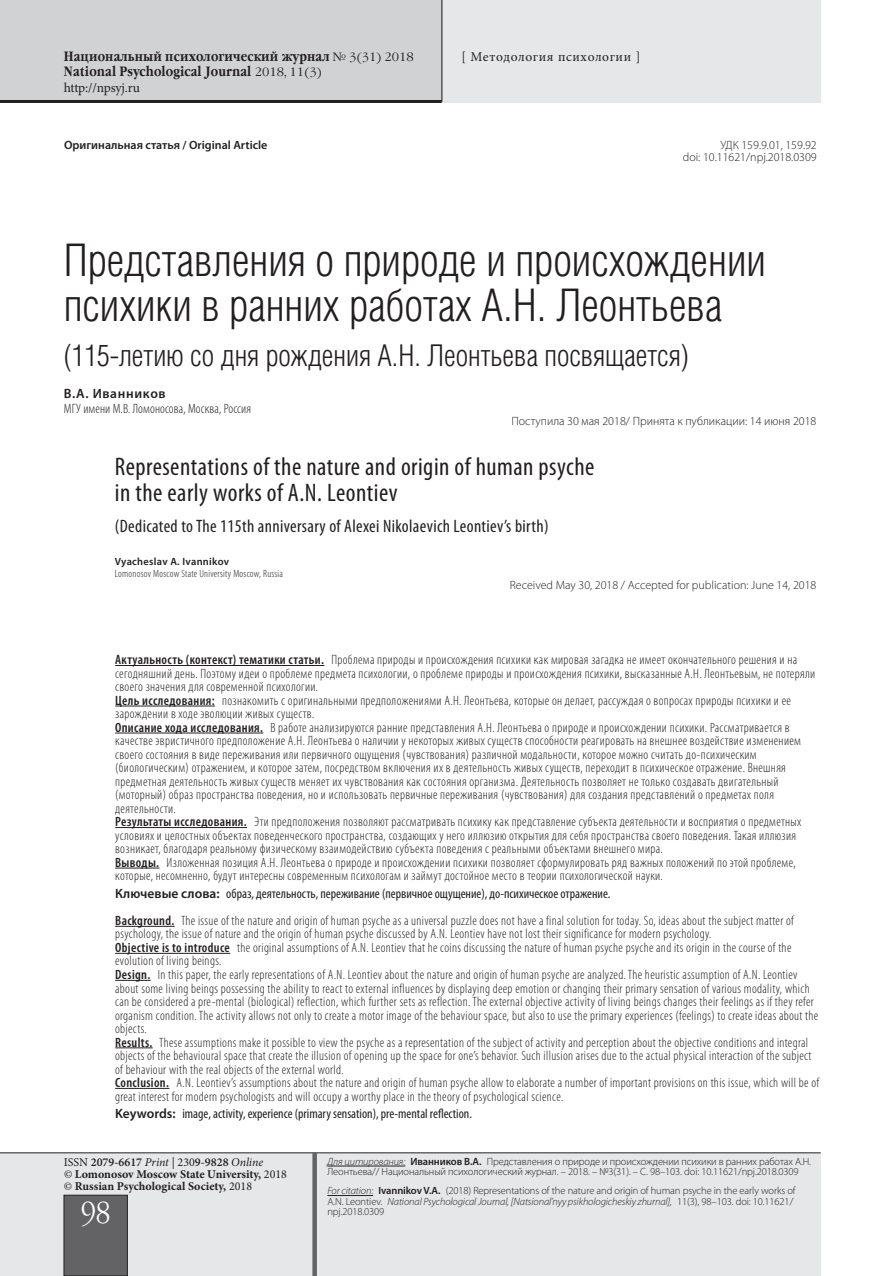
<style>
.page{position:relative;width:893px;height:1276px;background:#fff}
.page>*{position:absolute;margin:0;border:0;box-sizing:border-box;transform-origin:0 0}
.Header___Article{font:45px/45px "Helios Cond Light C";color:#231f20}
.Header___Article-2{font:30px "Helios Cond Light C";color:#231f20}
.t1{font:30px "Garamond Narrow C";color:#fff}
.Header___Article___E{font:condensed 25.5px/25.5px "Myriad Pro";letter-spacing:.02em;color:#231f20}
.Header___Article___E-2{font:condensed 18px "Myriad Pro";letter-spacing:.02em;color:#231f20}
.Resume_MAIN__marked{font:300 condensed 13.5px/13.5px "Myriad Pro";letter-spacing:.025em;color:#231f20}
.Resume_KEYWORDS{font:condensed 13.5px "Myriad Pro";color:#231f20}
.t2{font:700 13.5px/15px "Garamond Narrow C";letter-spacing:.01em;color:#231f20}
.Autor___HEADER{font:300 condensed 13.5px/15px "Myriad Pro";letter-spacing:.01em;color:#231f20}
.t3{font:13.5px "Minion Pro";letter-spacing:.035em;color:#231f20}
.t4{font:13.5px "Minion Pro";letter-spacing:-.015em;color:#231f20}
.Code_prefix{font:300 12px "Myriad Pro";color:#231f20}
.t5{font:700 12px/12px "Minion Pro";color:#231f20}
.Code_prefix-2{font:600 12px "Myriad Pro";color:#231f20}
.t6{font:300 10.5px/10.5px "Myriad Pro";letter-spacing:-.01em;color:#231f20}
.Autor___HEADER___EN{font:300 condensed 10.5px/12px "Myriad Pro";letter-spacing:.025em;color:#231f20}
.s1{font-family:"Garamond C";font-weight:400;font-size:12px}
.s2{font-weight:600;font-stretch:normal}
.s3{font-weight:600}
.s4{font-weight:400}
.s5{font-weight:400;font-style:italic}
.s6{font-style:italic}
</style>
<div class="page">
<div style="left:0;top:0;width:821px;height:102px;background:#e6e7e9"></div>
<div style="left:0;top:0;width:442px;height:101px;background:#d1d2d4"></div>
<div style="left:0;top:1153px;width:821px;height:123px;background:#e6e7e9"></div>
<hr style="left:0;top:1152px;width:821px;height:1px;background:#231f20">
<div style="left:64px;top:1195px;width:64px;height:81px;background:#636366;border:1px solid #231f20"></div>
<hr style="left:0;top:100px;width:442px;height:3px;background:#231f20">
<div style="left:312px;top:1152px;width:5px;height:124px;background:#636366"></div>
<hr style="left:442px;top:0;width:1px;height:102px;background:#231f20">
<hr style="left:327px;top:1165px;width:78px;height:1px;background:#231f20">
<hr style="left:327px;top:1195px;width:46px;height:1px;background:#231f20">
<hr style="left:115px;top:665px;width:209px;height:1px;background:#231f20">
<hr style="left:115px;top:705px;width:100px;height:1px;background:#231f20">
<hr style="left:115px;top:732px;width:148px;height:1px;background:#231f20">
<hr style="left:115px;top:827px;width:132px;height:1px;background:#231f20">
<hr style="left:115px;top:867px;width:45px;height:1px;background:#231f20">
<hr style="left:115px;top:926px;width:60px;height:1px;background:#231f20">
<hr style="left:115px;top:953px;width:115px;height:1px;background:#231f20">
<hr style="left:115px;top:980px;width:36px;height:1px;background:#231f20">
<hr style="left:115px;top:1047px;width:38px;height:1px;background:#231f20">
<hr style="left:115px;top:1088px;width:54px;height:1px;background:#231f20">
<p class="t2" style="left:64px;top:49px;width:352px">Национальный психологический журнал <span class="s1">№ 3(31) 2018<br></span>National Psychological Journal <span class="s1">2018, 11(3)</span></p>
<p class="t4" style="left:64px;top:79px;width:78px">http://npsyj.ru</p>
<p class="t3" style="left:461px;top:47px;width:180px">[ Методология психологии ]</p>
<p class="Code_prefix-2" style="left:64px;top:138px;width:205px">Оригинальная статья / Original Article</p>
<p class="Code_prefix" style="left:720px;top:138px;width:98px">УДК 159.9.01, 159.92</p>
<p class="Code_prefix" style="left:683px;top:150px;width:135px">doi: 10.11621/npj.2018.0309</p>
<p class="Header___Article" style="left:64px;top:237px;width:704px">Представления о природе и происхождении психики в ранних работах А.Н. Леонтьева</p>
<p class="Header___Article-2" style="left:64px;top:339px;width:627px">(115-летию со дня рождения А.Н. Леонтьева посвящается)</p>
<p class="Autor___HEADER" style="left:64px;top:386px;width:189px"><span class="s2">В.А. Иванников<br></span>МГУ имени М.В. Ломоносова, Москва, Россия</p>
<p class="Code_prefix" style="left:511px;top:414px;width:306px">Поступила 30 мая 2018/ Принята к публикации: 14 июня 2018</p>
<p class="Header___Article___E" style="left:115px;top:454px;width:481px">Representations of the nature and origin of human psyche in the early works of A.N. Leontiev</p>
<p class="Header___Article___E-2" style="left:115px;top:515px;width:435px">(Dedicated to The 115th anniversary of Alexei Nikolaevich Leontiev’s birth)</p>
<p class="Autor___HEADER___EN" style="left:115px;top:555px;width:170px"><span class="s2">Vyacheslav A. Ivannikov<br></span>Lomonosov Moscow State University Moscow, Russia</p>
<p class="Code_prefix" style="left:510px;top:577px;width:308px">Received May 30, 2018 / Accepted for publication: June 14, 2018</p>
<p class="Resume_MAIN__marked" style="left:115px;top:653px;width:701px"><span class="s3">Актуальность (контекст) тематики статьи.</span> Проблема природы и происхождения психики как мировая загадка не имеет окончательного решения и на сегодняшний день. Поэтому идеи о проблеме предмета психологии, о проблеме природы и происхождения психики, высказанные А.Н. Леонтьевым, не потеряли своего значения для современной психологии.</p>
<p class="Resume_MAIN__marked" style="left:115px;top:693px;width:677px"><span class="s3">Цель исследования:</span> познакомить с оригинальными предположениями А.Н. Леонтьева, которые он делает, рассуждая о вопросах природы психики и ее зарождении в ходе эволюции живых существ.</p>
<p class="Resume_MAIN__marked" style="left:115px;top:720px;width:687px"><span class="s3">Описание хода исследования.</span> В работе анализируются ранние представления А.Н. Леонтьева о природе и происхождении психики. Рассматривается в качестве эвристичного предположение А.Н. Леонтьева о наличии у некоторых живых существ способности реагировать на внешнее воздействие изменением своего состояния в виде переживания или первичного ощущения (чувствования) различной модальности, которое можно считать до-психическим (биологическим) отражением, и которое затем, посредством включения их в деятельность живых существ, переходит в психическое отражение. Внешняя предметная деятельность живых существ меняет их чувствования как состояния организма. Деятельность позволяет не только создавать двигательный (моторный) образ пространства поведения, но и использовать первичные переживания (чувствования) для создания представлений о предметах поля деятельности.</p>
<p class="Resume_MAIN__marked" style="left:115px;top:815px;width:687px"><span class="s3">Результаты исследования.</span> Эти предположения позволяют рассматривать психику как представление субъекта деятельности и восприятия о предметных условиях и целостных объектах поведенческого пространства, создающих у него иллюзию открытия для себя пространства своего поведения. Такая иллюзия возникает, благодаря реальному физическому взаимодействию субъекта поведения с реальными объектами внешнего мира.</p>
<p class="Resume_MAIN__marked" style="left:115px;top:855px;width:682px"><span class="s3">Выводы.</span> Изложенная позиция А.Н. Леонтьева о природе и происхождении психики позволяет сформулировать ряд важных положений по этой проблеме, которые, несомненно, будут интересны современным психологам и займут достойное место в теории психологической науки.</p>
<p class="Resume_KEYWORDS" style="left:115px;top:885px;width:497px"><span class="s2">Ключевые слова:</span> образ, деятельность, переживание (первичное ощущение), до-психическое отражение.</p>
<p class="Resume_MAIN__marked" style="left:115px;top:913px;width:680px"><span class="s3">Background.</span> The issue of the nature and origin of human psyche as a universal puzzle does not have a final solution for today. So, ideas about the subject matter of psychology, the issue of nature and the origin of human psyche discussed by A.N. Leontiev have not lost their significance for modern psychology.</p>
<p class="Resume_MAIN__marked" style="left:115px;top:940px;width:678px"><span class="s3">Objective is to introduce</span> the original assumptions of A.N. Leontiev that he coins discussing the nature of human psyche psyche and its origin in the course of the evolution of living beings.</p>
<p class="Resume_MAIN__marked" style="left:115px;top:967px;width:705px"><span class="s3">Design.</span> In this paper, the early representations of A.N. Leontiev about the nature and origin of human psyche are analyzed. The heuristic assumption of A.N. Leontiev about some living beings possessing the ability to react to external influences by displaying deep emotion or changing their primary sensation of various modality, which can be considered a pre-mental (biological) reflection, which further sets as reflection. The external objective activity of living beings changes their feelings as if they refer organism condition. The activity allows not only to create a motor image of the behaviour space, but also to use the primary experiences (feelings) to create ideas about the objects.</p>
<p class="Resume_MAIN__marked" style="left:115px;top:1035px;width:698px"><span class="s3">Results.</span> These assumptions make it possible to view the psyche as a representation of the subject of activity and perception about the objective conditions and integral objects of the behavioural space that create the illusion of opening up the space for one’s behavior. Such illusion arises due to the actual physical interaction of the subject of behaviour with the real objects of the external world.</p>
<p class="Resume_MAIN__marked" style="left:115px;top:1075px;width:705px"><span class="s3">Conclusion.</span> A.N. Leontiev’s assumptions about the nature and origin of human psyche allow to elaborate a number of important provisions on this issue, which will be of great interest for modern psychologists and will occupy a worthy place in the theory of psychological science.</p>
<p class="Resume_KEYWORDS" style="left:115px;top:1105px;width:358px"><span class="s2">Keywords:</span> image, activity, experience (primary sensation), pre-mental reflection.</p>
<p class="t5" style="left:64px;top:1155px;width:225px"><span class="s4">ISSN</span> <span class="s3">2079-6617</span> <span class="s5">Print</span> <span class="s4">| 230</span><span class="s3">9-9828</span> <span class="s5">Online<br>©</span> Lomonosov Moscow State University, <span class="s4">2018 ©</span> Russian Psychological Society, <span class="s4">2018</span></p>
<h2 class="t1" style="left:81px;top:1196px;width:31px">98</h2>
<p class="t6" style="left:327px;top:1156px;width:485px"><span class="s6">Для цитирования:</span> <span class="s3">Иванников В.А.</span> Представления о природе и происхождении психики в ранних работах А.Н.<br>Леонтьева// Национальный психологический журнал. – 2018. – №3(31). – С. 98–103. doi: 10.11621/npj.2018.0309</p>
<p class="t6" style="left:327px;top:1185px;width:470px"><span class="s6">For citation:</span> <span class="s3">Ivannikov V.A.</span> (2018) Representations of the nature and origin of human psyche in the early works of<br>A.N. Leontiev. <span class="s6">National Psychological Journal, [Natsional’nyy psikhologicheskiy zhurnal],</span> 11(3), 98–103. doi: 10.11621/ npj.2018.0309</p>
</div>
